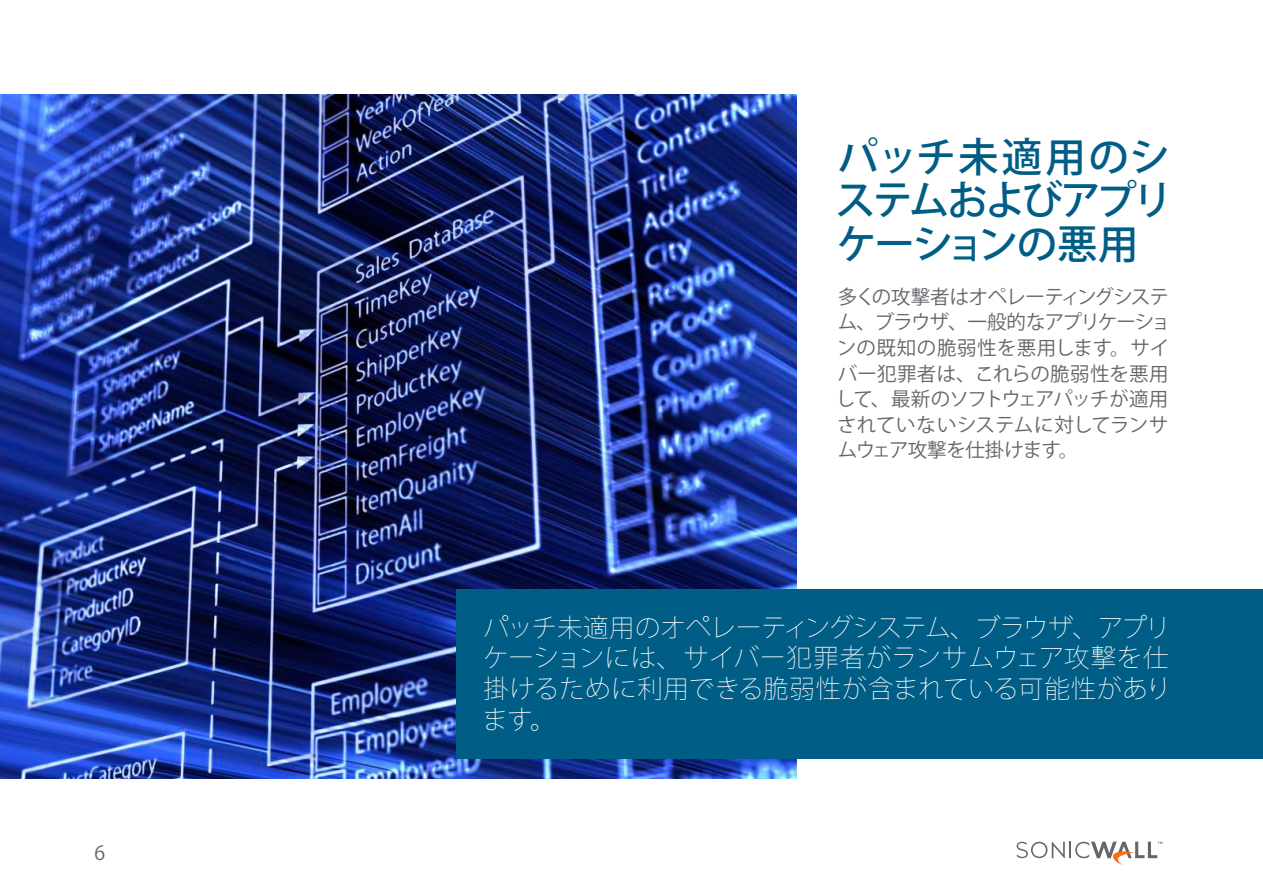
<style>
.page{position:relative;width:1263px;height:893px;background:#fff}
.page>*{position:absolute;margin:0;border:0;box-sizing:border-box;transform-origin:0 0}
.t1{font:500 40.5px/43.5px "Koz Go Pro";letter-spacing:-.055em;color:#005d85;text-align:justify}
.t2{font:200 25.5px/30.6px "Koz Go Pro";letter-spacing:.005em;color:#fff;text-align:justify}
.t3{font:19.5px/25.5px "Koz Go Pro";letter-spacing:-.03em;color:#65656a;text-align:justify}
</style>
<div class="page">
<svg style="left:1017px;top:842px;width:145px;height:23px"></svg>
<img style="left:0;top:95px;width:797px;height:683px">
<div style="left:456px;top:590px;width:807px;height:169px;background:#005d85"></div>
<p class="t3" style="left:94px;top:841px;width:12px">6</p>
<h1 class="t1" style="left:835px;top:137px;width:339px">パッチ未適用のシステムおよびアプリケーションの悪用</h1>
<p class="t3" style="left:836px;top:285px;width:336px">多くの攻撃者はオペレーティングシステム、ブラウザ、一般的なアプリケーションの既知の脆弱性を悪用します。サイバー犯罪者は、これらの脆弱性を悪用して、最新のソフトウェアパッチが適用されていないシステムに対してランサムウェア攻撃を仕掛けます。</p>
<h2 class="t2" style="left:482px;top:612px;width:690px">パッチ未適用のオペレーティングシステム、ブラウザ、アプリケーションには、サイバー犯罪者がランサムウェア攻撃を仕掛けるために利用できる脆弱性が含まれている可能性があります。</h2>
</div>
